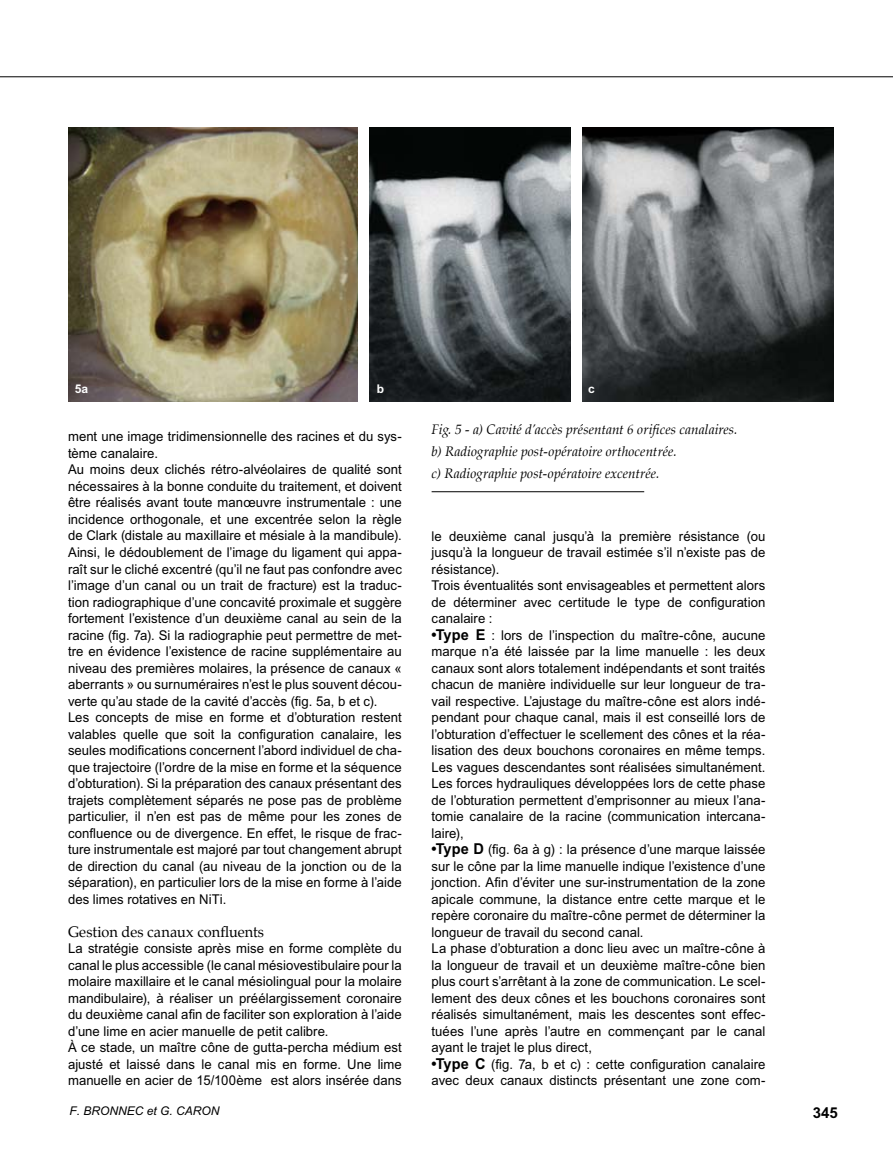
<style>
.page{position:relative;width:893px;height:1149px;background:#fff}
.page>*{position:absolute;margin:0;border:0;box-sizing:border-box;transform-origin:0 0}
.t1{font:15px "Palatino";letter-spacing:.005em;color:#000}
.t2{font:700 15px "M Arial";color:#000}
.t3{font:13.5px/16.5px "M Arial";letter-spacing:.005em;color:#000}
.t4{font:italic 13.5px/22.2px "Palatino";letter-spacing:.005em;color:#000}
.t5{font:italic 12px "M Arial";color:#000}
.t6{font:700 12px "M Arial";color:#fff}
.s1{font-weight:700;font-size:15px}
</style>
<div class="page">
<hr style="left:0;top:76px;width:893px;height:1px;background:#000">
<hr style="left:432px;top:491px;width:212px;height:1px;background:#000">
<img style="left:68px;top:128px;width:289px;height:273px">
<img style="left:370px;top:128px;width:201px;height:273px">
<img style="left:582px;top:128px;width:251px;height:273px">
<p class="t6" style="left:75px;top:382px;width:15px">5a</p>
<p class="t6" style="left:377px;top:382px;width:9px">b</p>
<p class="t6" style="left:588px;top:382px;width:8px">c</p>
<p class="t3" style="left:68px;top:428px;width:335px">ment une image tridimensionnelle des racines et du sys&shy;tème canalaire.<br>Au moins deux clichés rétro-alvéolaires de qualité sont nécessaires à la bonne conduite du traitement, et doivent être réalisés avant toute manœuvre instrumentale : une incidence orthogonale, et une excentrée selon la règle de Clark (distale au maxillaire et mésiale à la mandibule).<br>Ainsi, le dédoublement de l’image du ligament qui appa&shy;raît sur le cliché excentré (qu’il ne faut pas confondre avec l’image d’un canal ou un trait de fracture) est la traduc&shy;tion radiographique d’une concavité proximale et suggère fortement l’existence d’un deuxième canal au sein de la racine (fig. 7a). Si la radiographie peut permettre de met&shy;tre en évidence l’existence de racine supplémentaire au niveau des premières molaires, la présence de canaux « aberrants » ou surnuméraires n’est le plus souvent décou&shy;verte qu’au stade de la cavité d’accès (fig. 5a, b et c).<br>Les concepts de mise en forme et d’obturation restent valables quelle que soit la configuration canalaire, les seules modifications concernent l’abord individuel de cha&shy;que trajectoire (l’ordre de la mise en forme et la séquence d’obturation). Si la préparation des canaux présentant des trajets complètement séparés ne pose pas de problème particulier, il n’en est pas de même pour les zones de confluence ou de divergence. En effet, le risque de frac&shy;ture instrumentale est majoré par tout changement abrupt de direction du canal (au niveau de la jonction ou de la séparation), en particulier lors de la mise en forme à l’aide des limes rotatives en NiTi.</p>
<p class="t1" style="left:68px;top:918px;width:198px">Gestion des canaux confluents</p>
<p class="t3" style="left:68px;top:939px;width:335px">La stratégie consiste après mise en forme complète du canal le plus accessible (le canal mésiovestibulaire pour la molaire maxillaire et le canal mésiolingual pour la molaire mandibulaire), à réaliser un préélargissement coronaire du deuxième canal afin de faciliter son exploration à l’aide d’une lime en acier manuelle de petit calibre.<br>À ce stade, un maître cône de gutta-percha médium est ajusté et laissé dans le canal mis en forme. Une lime manuelle en acier de 15/100ème est alors insérée dans</p>
<p class="t4" style="left:432px;top:418px;width:307px">Fig. 5 - a) Cavité d’accès présentant 6 orifices canalaires. b) Radiographie post-opératoire orthocentrée.<br>c) Radiographie post-opératoire excentrée.</p>
<p class="t3" style="left:432px;top:527px;width:335px">le deuxième canal jusqu’à la première résistance (ou jusqu’à la longueur de travail estimée s’il n’existe pas de résistance).<br>Trois éventualités sont envisageables et permettent alors de déterminer avec certitude le type de configuration canalaire :</p>
<p class="t3" style="left:432px;top:626px;width:335px;text-align:justify"><span class="s1">•Type E</span> : lors de l’inspection du maître-cône, aucune marque n’a été laissée par la lime manuelle : les deux canaux sont alors totalement indépendants et sont traités chacun de manière individuelle sur leur longueur de tra&shy;vail respective. L’ajustage du maître-cône est alors indé&shy;pendant pour chaque canal, mais il est conseillé lors de l’obturation d’effectuer le scellement des cônes et la réa&shy;lisation des deux bouchons coronaires en même temps.<br>Les vagues descendantes sont réalisées simultanément.<br>Les forces hydrauliques développées lors de cette phase de l’obturation permettent d’emprisonner au mieux l’ana&shy;tomie canalaire de la racine (communication intercana&shy;laire),</p>
<p class="t3" style="left:432px;top:840px;width:335px"><span class="s1">•Type D</span> (fig. 6a à g) : la présence d’une marque laissée sur le cône par la lime manuelle indique l’existence d’une jonction. Afin d’éviter une sur-instrumentation de la zone apicale commune, la distance entre cette marque et le repère coronaire du maître-cône permet de déterminer la longueur de travail du second canal.<br>La phase d’obturation a donc lieu avec un maître-cône à la longueur de travail et un deuxième maître-cône bien plus court s’arrêtant à la zone de communication. Le scel&shy;lement des deux cônes et les bouchons coronaires sont réalisés simultanément, mais les descentes sont effec&shy;tuées l’une après l’autre en commençant par le canal ayant le trajet le plus direct,</p>
<p class="t3" style="left:432px;top:1055px;width:335px"><span class="s1">•Type C</span> (fig. 7a, b et c) : cette configuration canalaire avec deux canaux distincts présentant une zone com-</p>
<p class="t5" style="left:69px;top:1103px;width:152px">F. BRONNEC et G. CARON</p>
<p class="t2" style="left:813px;top:1103px;width:27px">345</p>
</div>
